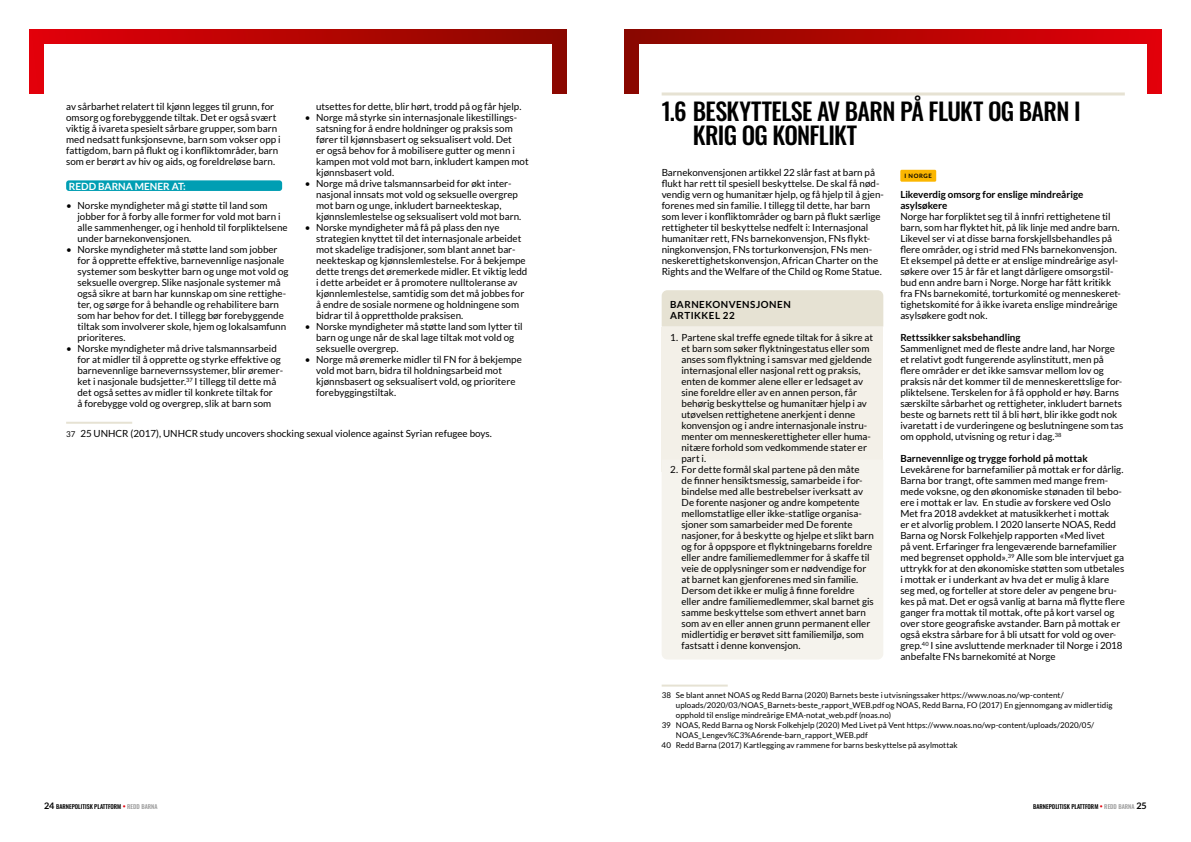
<style>
.page{position:relative;width:1191px;height:842px;background:#fff}
.page>*{position:absolute;margin:0;border:0;box-sizing:border-box;transform-origin:0 0}
.t1{font:24px/24px "Oswald";letter-spacing:-.025em;color:#000}
.t2{font:700 10px "Lato";color:#fff}
.t3{font:9.8px/11px "Lato";color:#000}
.t4{font:700 9.8px/11px "Lato";letter-spacing:.005em;color:#000}
.t5{font:700 9.8px/11px "Lato";letter-spacing:.05em;color:#000}
.t6{font:8px "Lato";letter-spacing:.01em;color:#000}
.t7{font:6px "Oswald";color:#000}
.t8{font:700 6px "Lato";letter-spacing:.1em;color:#000}
.s1{font-size:8px}
.s2{font-family:"Lato";font-weight:700;font-size:9px}
.s3{font-size:7px;color:#e3000b}
.s4{color:#9c9c9c}
</style>
<div class="page">
<div style="left:29px;top:29px;width:537px;height:65px;background:linear-gradient(to right,#e20008,#8b0b00)"></div>
<div style="left:625px;top:29px;width:536px;height:65px;background:linear-gradient(to right,#890800,#e20009)"></div>
<div style="left:44px;top:44px;width:507px;height:74px;background:#fff"></div>
<div style="left:639px;top:44px;width:507px;height:74px;background:#fff"></div>
<div style="left:66px;top:180px;width:216px;height:11px;background:#009eb3;border-radius:3px"></div>
<hr style="left:66px;top:422px;width:66px;height:2px;background:#e6e2d3">
<hr style="left:661px;top:92px;width:463px;height:3px;background:#e6e2d3">
<hr style="left:661px;top:685px;width:66px;height:2px;background:#e6e2d3">
<div style="left:661px;top:290px;width:222px;height:37px;background:#e6e2d3"></div>
<div style="left:661px;top:327px;width:222px;height:145px;background:#f3f0e8"></div>
<div style="left:662px;top:472px;width:221px;height:187px;background:#f5f3ed"></div>
<div style="left:900px;top:170px;width:36px;height:12px;background:#fbb600"></div>
<p class="t3" style="left:316px;top:101px;width:207px">utsettes for dette, blir hørt, trodd på og får hjelp.</p>
<p class="t3" style="left:316px;top:112px;width:214px;text-indent:-11px">• Norge må styrke sin internasjonale likestillings&shy;satsning for å endre holdninger og praksis som fører til kjønnsbasert og seksualisert vold. Det<br>er også behov for å mobilisere gutter og menn i kampen mot vold mot barn, inkludert kampen mot kjønnsbasert vold.</p>
<p class="t3" style="left:316px;top:178px;width:207px;text-indent:-11px">• Norge må drive talsmannsarbeid for økt inter&shy;nasjonal innsats mot vold og seksuelle overgrep mot barn og unge, inkludert barneekteskap, kjønnslemlestelse og seksualisert vold mot barn.</p>
<p class="t3" style="left:316px;top:222px;width:213px;text-indent:-11px">• Norske myndigheter må få på plass den nye strategien knyttet til det internasjonale arbeidet mot skadelige tradisjoner, som blant annet bar&shy;neekteskap og kjønnslemlestelse. For å bekjempe dette trengs det øremerkede midler. Et viktig ledd i dette arbeidet er å promotere nulltoleranse av kjønnlemlestelse, samtidig som det må jobbes for å endre de sosiale normene og holdningene som bidrar til å opprettholde praksisen.</p>
<p class="t3" style="left:316px;top:321px;width:208px;text-indent:-11px">• Norske myndigheter må støtte land som lytter til barn og unge når de skal lage tiltak mot vold og seksuelle overgrep.</p>
<p class="t3" style="left:316px;top:354px;width:207px;text-indent:-11px">• Norge må øremerke midler til FN for å bekjempe vold mot barn, bidra til holdningsarbeid mot kjønnsbasert og seksualisert vold, og prioritere forebyggingstiltak.</p>
<p class="t3" style="left:66px;top:101px;width:216px">av sårbarhet relatert til kjønn legges til grunn, for omsorg og forebyggende tiltak. Det er også svært viktig å ivareta spesielt sårbare grupper, som barn med nedsatt funksjonsevne, barn som vokser opp i fattigdom, barn på flukt og i konfliktområder, barn som er berørt av hiv og aids, og foreldreløse barn.</p>
<p class="t2" style="left:69px;top:181px;width:118px">REDD BARNA MENER AT:</p>
<p class="t3" style="left:77px;top:200px;width:212px;text-indent:-11px">• Norske myndigheter må gi støtte til land som jobber for å forby alle former for vold mot barn i alle sammenhenger, og i henhold til forpliktelsene under barnekonvensjonen.</p>
<p class="t3" style="left:77px;top:244px;width:213px;text-indent:-11px">• Norske myndigheter må støtte land som jobber for å opprette effektive, barnevennlige nasjonale systemer som beskytter barn og unge mot vold og seksuelle overgrep. Slike nasjonale systemer må også sikre at barn har kunnskap om sine rettighe&shy;ter, og sørge for å behandle og rehabilitere barn som har behov for det. I tillegg bør forebyggende tiltak som involverer skole, hjem og lokalsamfunn prioriteres.</p>
<p class="t3" style="left:77px;top:343px;width:207px;text-indent:-11px">• Norske myndigheter må drive talsmannsarbeid for at midler til å opprette og styrke effektive og barnevennlige barnevernssystemer, blir øremer&shy;ket i nasjonale budsjetter.<sup>37</sup> I tillegg til dette må det også settes av midler til konkrete tiltak for<br>å forebygge vold og overgrep, slik at barn som</p>
<p class="t3" style="left:66px;top:427px;width:427px"><span class="s1">37</span> 25 UNHCR (2017), UNHCR study uncovers shocking sexual violence against Syrian refugee boys.</p>
<h1 class="t1" style="left:693px;top:101px;width:389px;text-indent:-31px">1.6 BESKYTTELSE AV BARN PÅ FLUKT OG BARN I<br>KRIG OG KONFLIKT</h1>
<p class="t3" style="left:661px;top:167px;width:224px">Barnekonvensjonen artikkel 22 slår fast at barn på flukt har rett til spesiell beskyttelse. De skal få nød&shy;vendig vern og humanitær hjelp, og få hjelp til å gjen&shy;forenes med sin familie. I tillegg til dette, har barn som lever i konfliktområder og barn på flukt særlige rettigheter til beskyttelse nedfelt i: Internasjonal humanitær rett, FNs barnekonvensjon, FNs flykt&shy;ningkonvensjon, FNs torturkonvensjon, FNs men&shy;neskerettighetskonvensjon, African Charter on the Rights and the Welfare of the Child og Rome Statue.</p>
<p class="t5" style="left:670px;top:299px;width:122px">BARNEKONVENSJONEN<br>ARTIKKEL 22</p>
<p class="t3" style="left:681px;top:332px;width:193px;text-indent:-11px">1. Partene skal treffe egnede tiltak for å sikre at et barn som søker flyktningestatus eller som anses som flyktning i samsvar med gjeldende internasjonal eller nasjonal rett og praksis, enten de kommer alene eller er ledsaget av sine foreldre eller av en annen person, får behørig beskyttelse og humanitær hjelp i av utøvelsen rettighetene anerkjent i denne konvensjon og i andre internasjonale instru&shy;menter om menneskerettigheter eller huma&shy;nitære forhold som vedkommende stater er part i.</p>
<p class="t3" style="left:681px;top:464px;width:194px;text-indent:-11px">2. For dette formål skal partene på den måte<br>de finner hensiktsmessig, samarbeide i for&shy;bindelse med alle bestrebelser iverksatt av De forente nasjoner og andre kompetente mellomstatlige eller ikke-statlige organisa&shy;sjoner som samarbeider med De forente nasjoner, for å beskytte og hjelpe et slikt barn og for å oppspore et flyktningebarns foreldre eller andre familiemedlemmer for å skaffe til veie de opplysninger som er nødvendige for at barnet kan gjenforenes med sin familie.<br>Dersom det ikke er mulig å finne foreldre eller andre familiemedlemmer, skal barnet gis samme beskyttelse som ethvert annet barn som av en eller annen grunn permanent eller midlertidig er berøvet sitt familiemiljø, som fastsatt i denne konvensjon.</p>
<p class="t8" style="left:904px;top:172px;width:29px">I NORGE</p>
<p class="t4" style="left:900px;top:189px;width:184px">Likeverdig omsorg for enslige mindreårige asylsøkere</p>
<p class="t3" style="left:900px;top:211px;width:222px">Norge har forpliktet seg til å innfri rettighetene til barn, som har flyktet hit, på lik linje med andre barn.<br>Likevel ser vi at disse barna forskjellsbehandles på flere områder, og i strid med FNs barnekonvensjon.<br>Et eksempel på dette er at enslige mindreårige asyl&shy;søkere over 15 år får et langt dårligere omsorgstil&shy;bud enn andre barn i Norge. Norge har fått kritikk fra FNs barnekomité, torturkomité og menneskeret&shy;tighetskomité for å ikke ivareta enslige mindreårige asylsøkere godt nok.</p>
<p class="t4" style="left:900px;top:332px;width:122px">Rettssikker saksbehandling</p>
<p class="t3" style="left:900px;top:343px;width:225px">Sammenlignet med de fleste andre land, har Norge et relativt godt fungerende asylinstitutt, men på flere områder er det ikke samsvar mellom lov og praksis når det kommer til de menneskerettslige for&shy;pliktelsene. Terskelen for å få opphold er høy. Barns særskilte sårbarhet og rettigheter, inkludert barnets beste og barnets rett til å bli hørt, blir ikke godt nok ivaretatt i de vurderingene og beslutningene som tas om opphold, utvisning og retur i dag.<sup>38</sup></p>
<p class="t4" style="left:900px;top:453px;width:189px">Barnevennlige og trygge forhold på mottak</p>
<p class="t3" style="left:900px;top:464px;width:226px">Levekårene for barnefamilier på mottak er for dårlig.<br>Barna bor trangt, ofte sammen med mange frem&shy;mede voksne, og den økonomiske stønaden til bebo&shy;ere i mottak er lav. En studie av forskere ved Oslo Met fra 2018 avdekket at matusikkerhet i mottak<br>er et alvorlig problem. I 2020 lanserte NOAS, Redd Barna og Norsk Folkehjelp rapporten «Med livet<br>på vent. Erfaringer fra lengeværende barnefamilier med begrenset opphold».<sup>39</sup> Alle som ble intervjuet ga uttrykk for at den økonomiske støtten som utbetales i mottak er i underkant av hva det er mulig å klare seg med, og forteller at store deler av pengene bru&shy;kes på mat. Det er også vanlig at barna må flytte flere ganger fra mottak til mottak, ofte på kort varsel og over store geografiske avstander. Barn på mottak er også ekstra sårbare for å bli utsatt for vold og over&shy;grep.<sup>40</sup> I sine avsluttende merknader til Norge i 2018 anbefalte FNs barnekomité at Norge</p>
<p class="t6" style="left:661px;top:691px;width:404px">38 Se blant annet NOAS og Redd Barna (2020) Barnets beste i utvisningssaker https://www.noas.no/wp-content/</p>
<p class="t6" style="left:676px;top:701px;width:438px">uploads/2020/03/NOAS_Barnets-beste_rapport_WEB.pdf og NOAS, Redd Barna, FO (2017) En gjennomgang av midlertidig</p>
<p class="t6" style="left:676px;top:711px;width:217px">opphold til enslige mindreårige EMA-notat_web.pdf (noas.no)</p>
<p class="t6" style="left:661px;top:721px;width:434px">39 NOAS, Redd Barna og Norsk Folkehjelp (2020) Med Livet på Vent https://www.noas.no/wp-content/uploads/2020/05/</p>
<p class="t6" style="left:676px;top:731px;width:193px">NOAS_Lengev%C3%A6rende-barn_rapport_WEB.pdf</p>
<p class="t6" style="left:661px;top:741px;width:298px">40 Redd Barna (2017) Kartlegging av rammene for barns beskyttelse på asylmottak</p>
<p class="t7" style="left:44px;top:803px;width:115px"><span class="s2">24</span> BARNEPOLITISK PLATTFORM <span class="s3">•</span> <span class="s4">REDD BARNA</span></p>
<p class="t7" style="left:1033px;top:803px;width:115px">BARNEPOLITISK PLATTFORM <span class="s3">•</span> <span class="s4">REDD BARNA</span> <span class="s2">25</span></p>
</div>
